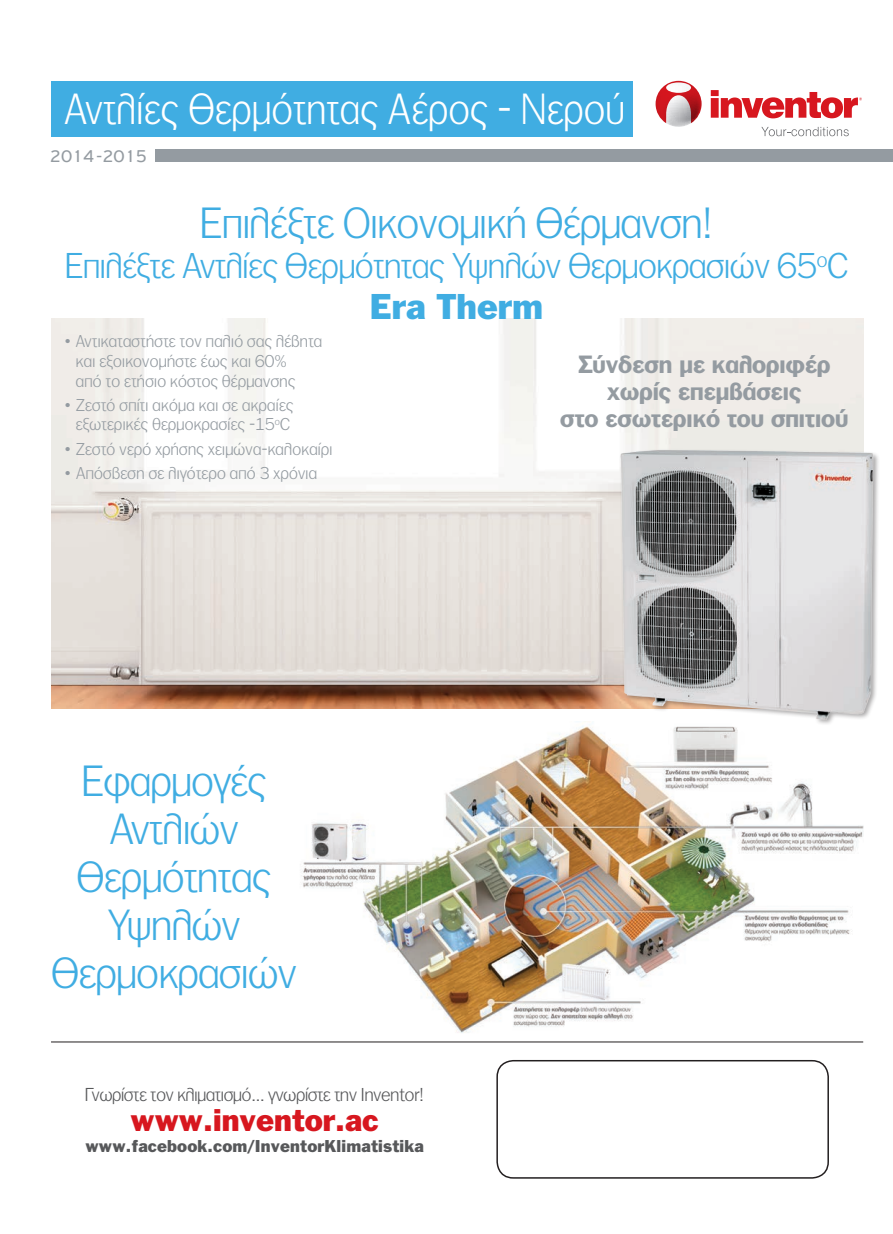
<style>
.page{position:relative;width:893px;height:1234px;background:#fff}
.page>*{position:absolute;margin:0;border:0;box-sizing:border-box;transform-origin:0 0}
.t1{font:300 42px "PF Franklin Gothic";color:#40ade2}
.t2{font:300 42px "PF Franklin Gothic";letter-spacing:.02em;color:#fff;scale:.94 1}
.t3{font:300 34.5px "PF Franklin Gothic";color:#40ade2}
.t4{font:900 34.5px "PF Franklin Gothic";color:#40ade2}
.t5{font:900 30px "PF Franklin Gothic";color:#d7171f}
.t6{font:700 24px "PF Franklin Gothic";color:#949ba1}
.t7{font:300 18px "PF Franklin Gothic";color:#57585a}
.t8{font:18px "PF Highway Sans Pro";color:#949ba1}
.t9{font:300 16.5px "PF Franklin Gothic";letter-spacing:.02em;color:#949ba1}
.t10{font:900 16.5px "PF Franklin Gothic";letter-spacing:.01em;color:#57585a}
</style>
<div class="page">
<div style="left:155px;top:149px;width:738px;height:13px;background:#949ba1"></div>
<div style="left:51px;top:81px;width:581px;height:55px;background:#40ade2"></div>
<svg style="left:761px;top:127px;width:88px;height:9px"></svg>
<svg style="left:711px;top:90px;width:151px;height:28px"></svg>
<svg style="left:656px;top:81px;width:46px;height:46px"></svg>
<div style="left:496px;top:1059px;width:333px;height:119px;border:2px solid #231f20;border-radius:16px"></div>
<img style="left:301px;top:726px;width:562px;height:307px">
<img style="left:51px;top:319px;width:812px;height:389px">
<img style="left:615px;top:444px;width:264px;height:275px">
<hr style="left:51px;top:1041px;width:812px;height:1px;background:#231f20">
<p class="t2" style="left:65px;top:85px;width:597px">Αντλίες Θερμότητας Αέρος - Νερού</p>
<p class="t8" style="left:50px;top:145px;width:98px">2014-2015</p>
<p class="t1" style="left:200px;top:199px;width:514px">Επιλέξτε Οικονομική Θέρμανση!</p>
<p class="t3" style="left:65px;top:246px;width:784px">Επιλέξτε Αντλίες Θερμότητας Υψηλών Θερμοκρασιών 65<sup>ο</sup>C</p>
<p class="t4" style="left:370px;top:286px;width:175px">Era Therm</p>
<p class="t9" style="left:64px;top:331px;width:260px">• Αντικαταστήστε τον παλιό σας λέβητα</p>
<p class="t9" style="left:76px;top:351px;width:212px">και εξοικονομήστε έως και 60%</p>
<p class="t9" style="left:76px;top:371px;width:221px">από το ετήσιο κόστος θέρμανσης</p>
<p class="t9" style="left:64px;top:395px;width:231px">• Ζεστό σπίτι ακόμα και σε ακραίες</p>
<p class="t9" style="left:76px;top:415px;width:216px">εξωτερικές θερμοκρασίες -15<sup>ο</sup>C</p>
<p class="t9" style="left:64px;top:439px;width:270px">• Ζεστό νερό χρήσης χειμώνα-καλοκαίρι</p>
<p class="t9" style="left:64px;top:463px;width:255px">• Απόσβεση σε λιγότερο από 3 χρόνια</p>
<p class="t1" style="left:82px;top:756px;width:186px">Εφαρμογές</p>
<p class="t1" style="left:110px;top:804px;width:130px">Αντλιών</p>
<p class="t1" style="left:77px;top:852px;width:196px">Θερμότητας</p>
<p class="t1" style="left:108px;top:900px;width:134px">Υψηλών</p>
<p class="t1" style="left:52px;top:948px;width:246px">Θερμοκρασιών</p>
<p class="t7" style="left:85px;top:1084px;width:340px">Γνωρίστε τον κλιματισμό... γνωρίστε την Inventor!</p>
<p class="t5" style="left:130px;top:1101px;width:250px">www.inventor.ac</p>
<p class="t10" style="left:85px;top:1135px;width:340px">www.facebook.com/InventorKlimatistika</p>
<p class="t6" style="left:578px;top:350px;width:254px">Σύνδεση με καλοριφέρ</p>
<p class="t6" style="left:607px;top:377px;width:196px">χωρίς επεμβάσεις</p>
<p class="t6" style="left:560px;top:404px;width:290px">στο εσωτερικό του σπιτιού</p>
</div>
